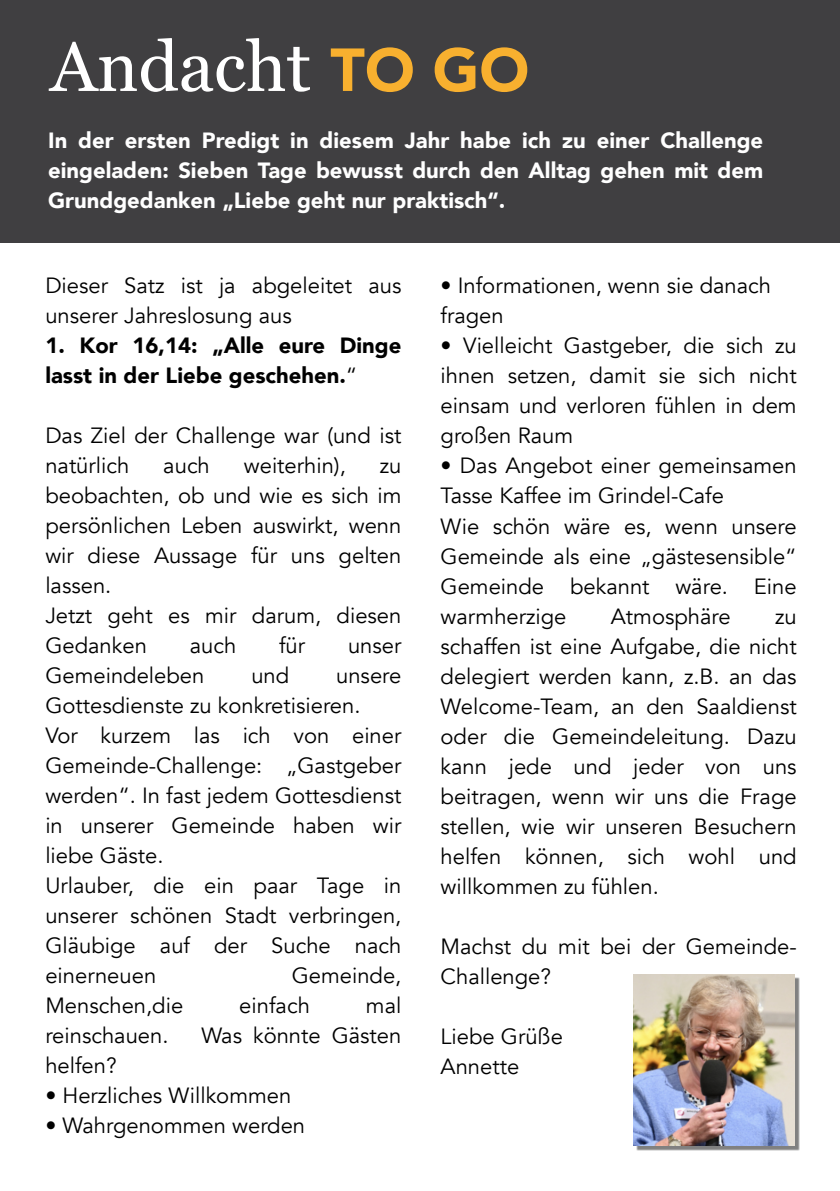
<style>
.page{position:relative;width:840px;height:1191px;background:#fff}
.page>*{position:absolute;margin:0;border:0;box-sizing:border-box;transform-origin:0 0}
.t1{font:70px "Georgia";color:#fff}
.t2{font:22px/30px "Avenir";color:#000}
.t3{font:900 22px/30px "Avenir";color:#fff;text-align:justify}
.t4{font:900 22px/30px "Avenir";color:#000}
.s1{font-family:"Avenir";font-weight:900;font-size:60px;color:#f8b02f}
.s2{font-weight:400}
</style>
<div class="page">
<div style="left:0;top:0;width:839px;height:242px;background:#403f41"></div>
<img style="left:635px;top:977px;width:163px;height:173px">
<img style="left:633px;top:974px;width:161px;height:171px">
<h1 class="t1" style="left:50px;top:38px;width:480px">Andacht <span class="s1">TO GO</span></h1>
<p class="t3" style="left:48px;top:126px;width:716px">In der ersten Predigt in diesem Jahr habe ich zu einer Challenge eingeladen: Sieben Tage bewusst durch den Alltag gehen mit dem Grundgedanken „Liebe geht nur praktisch“.</p>
<p class="t2" style="left:45px;top:270px;width:357px">Dieser Satz ist ja abgeleitet aus unserer Jahreslosung aus</p>
<p class="t4" style="left:45px;top:331px;width:357px">1. Kor 16,14: „Alle eure Dinge lasst in der Liebe geschehen.<span class="s2">“</span></p>
<p class="t2" style="left:45px;top:420px;width:357px">Das Ziel der Challenge war (und ist natürlich</p>
<p class="t2" style="left:163px;top:450px;width:48px">auch</p>
<p class="t2" style="left:244px;top:450px;width:103px">weiterhin),</p>
<p class="t2" style="left:45px;top:450px;width:357px;text-indent:334px">zu beobachten, ob und wie es sich im persönlichen Leben auswirkt, wenn wir diese Aussage für uns gelten lassen.<br>Jetzt geht es mir darum, diesen<br>Gedanken</p>
<p class="t2" style="left:190px;top:630px;width:48px">auch</p>
<p class="t2" style="left:279px;top:630px;width:28px">für</p>
<p class="t2" style="left:348px;top:630px;width:55px">unser</p>
<p class="t2" style="left:45px;top:660px;width:160px">Gemeindeleben</p>
<p class="t2" style="left:251px;top:660px;width:39px">und</p>
<p class="t2" style="left:45px;top:660px;width:357px;text-indent:291px">unsere<br>Gottesdienste zu konkretisieren.<br>Vor kurzem las ich von einer<br>Gemeinde-Challenge: „Gastgeber werden“. In fast jedem Gottesdienst in unserer Gemeinde haben wir liebe Gäste.<br>Urlauber, die ein paar Tage in unserer schönen Stadt verbringen,<br>Gläubige auf der Suche nach einerneuen</p>
<p class="t2" style="left:291px;top:960px;width:111px">Gemeinde,</p>
<p class="t2" style="left:45px;top:990px;width:139px">Menschen,die</p>
<p class="t2" style="left:239px;top:990px;width:72px">einfach</p>
<p class="t2" style="left:366px;top:990px;width:37px">mal</p>
<p class="t2" style="left:45px;top:1020px;width:125px">reinschauen.</p>
<p class="t2" style="left:201px;top:1020px;width:201px">Was könnte Gästen</p>
<p class="t2" style="left:45px;top:1050px;width:73px">helfen?</p>
<p class="t2" style="left:45px;top:1080px;width:247px">• Herzliches Willkommen</p>
<p class="t2" style="left:45px;top:1110px;width:261px">• Wahrgenommen werden</p>
<p class="t2" style="left:440px;top:271px;width:332px">• Informationen, wenn sie danach fragen</p>
<p class="t2" style="left:440px;top:331px;width:357px;text-align:justify">• Vielleicht Gastgeber, die sich zu ihnen setzen, damit sie sich nicht einsam und verloren fühlen in dem großen Raum</p>
<p class="t2" style="left:440px;top:451px;width:357px">• Das Angebot einer gemeinsamen<br>Tasse Kaffee im Grindel-Cafe<br>Wie schön wäre es, wenn unsere<br>Gemeinde als eine „gästesensible“<br>Gemeinde bekannt wäre. Eine warmherzige</p>
<p class="t2" style="left:610px;top:601px;width:121px">Atmosphäre</p>
<p class="t2" style="left:440px;top:601px;width:357px;text-align:justify;text-indent:334px">zu schaffen ist eine Aufgabe, die nicht delegiert werden kann, z.B. an das Welcome-Team, an den Saaldienst oder die Gemeindeleitung. Dazu kann jede und jeder von uns beitragen, wenn wir uns die Frage stellen, wie wir unseren Besuchern helfen können, sich wohl und willkommen zu fühlen.</p>
<p class="t2" style="left:440px;top:931px;width:357px">Machst du mit bei der Gemeinde-<br>Challenge?</p>
<p class="t2" style="left:440px;top:1021px;width:124px">Liebe Grüße<br>Annette</p>
</div>
